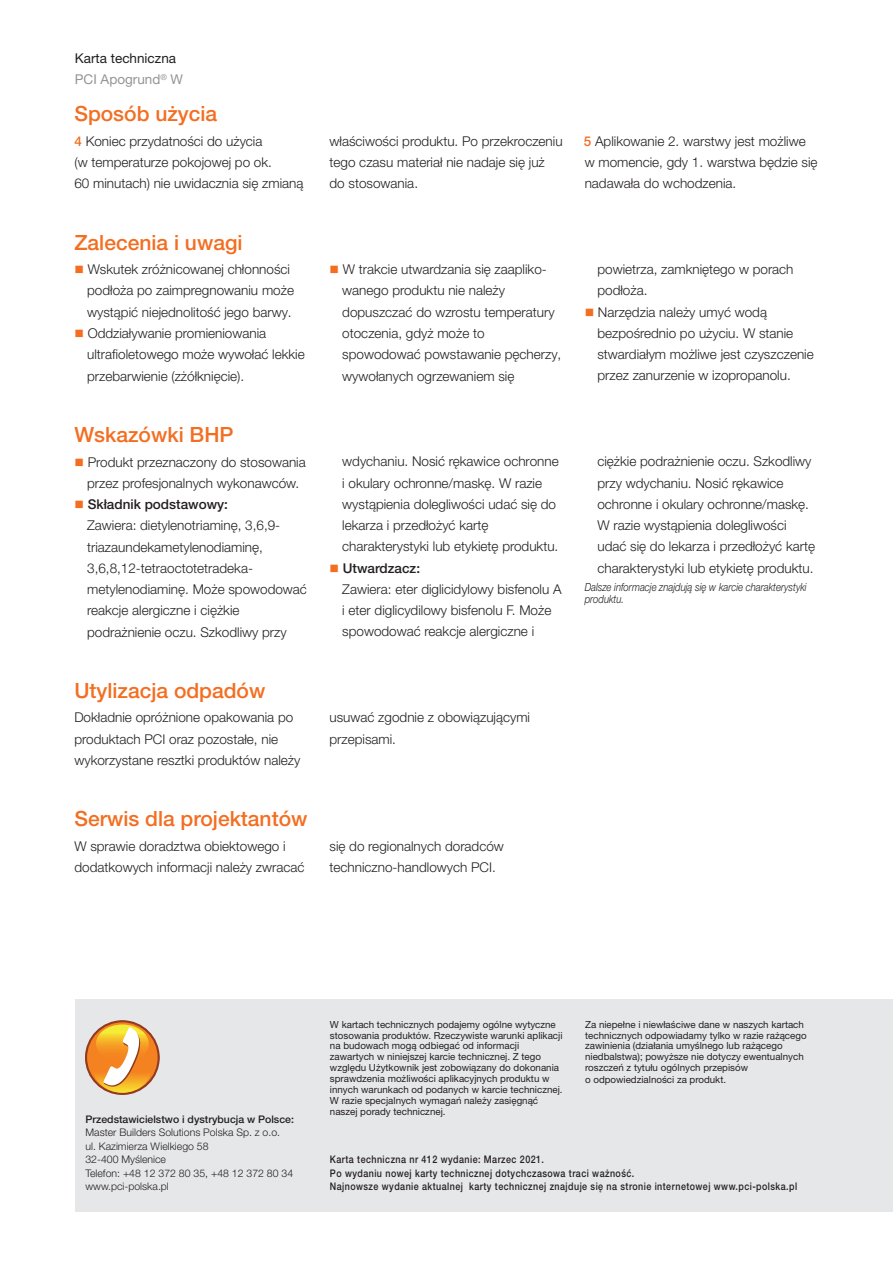
<style>
.page{position:relative;width:893px;height:1263px;background:#fff}
.page>*{position:absolute;margin:0;border:0;box-sizing:border-box;transform-origin:0 0}
.t1{font:500 21px "Helvetica Neue LT Pro";color:#f36e21}
.t2{font:300 13.5px/21.3px "Helvetica Neue LT Pro";color:#231f20}
.t3{font:13.5px/21.3px "Helvetica Neue LT Pro";color:#231f20}
.t4{font:italic 300 11.25px/12px "Helvetica Neue LT Pro";color:#231f20;scale:.85 1}
.t5{font:500 10.5px/13.5px "Helvetica Neue LT Pro";letter-spacing:.05em;color:#231f20;scale:.85 1}
.t6{font:300 10.5px/13.5px "Helvetica Neue LT Pro";color:#231f20}
.t7{font:500 10.5px "Helvetica Neue LT Pro";color:#231f20}
.t8{font:9.75px/10.9px "Helvetica Neue LT Pro";color:#231f20}
.s1{color:#939598}
.s2{font-weight:500;color:#f36e21}
.s3{color:#f36e21}
.s4{font-weight:500}
</style>
<div class="page">
<div style="left:75px;top:999px;width:818px;height:213px;background:#e6e7e9"></div>
<svg style="left:86px;top:1021px;width:73px;height:73px"></svg>
<p class="t3" style="left:75px;top:49px;width:110px">Karta techniczna<br><span class="s1">PCI Apogrund</span><sup>®</sup> <span class="s1">W</span></p>
<h1 class="t1" style="left:74px;top:106px;width:144px">Sposób użycia</h1>
<p class="t2" style="left:74px;top:132px;width:231px"><span class="s2">4</span> Koniec przydatności do użycia<br>(w temperaturze pokojowej po ok.<br>60 minutach) nie uwidacznia się zmianą</p>
<p class="t2" style="left:330px;top:132px;width:235px">właściwości produktu. Po przekroczeniu tego czasu materiał nie nadaje się już do stosowania.</p>
<p class="t2" style="left:584px;top:132px;width:235px"><span class="s2">5</span> Aplikowanie 2. warstwy jest możliwe w momencie, gdy 1. warstwa będzie się nadawała do wchodzenia.</p>
<h1 class="t1" style="left:74px;top:235px;width:170px">Zalecenia i uwagi</h1>
<p class="t2" style="left:87px;top:260px;width:208px;text-indent:-13px"><span class="s3">■</span> Wskutek zróżnicowanej chłonności podłoża po zaimpregnowaniu może wystąpić niejednolitość jego barwy.</p>
<p class="t2" style="left:87px;top:324px;width:219px;text-indent:-13px"><span class="s3">■</span> Oddziaływanie promieniowania ultrafioletowego może wywołać lekkie przebarwienie (zżółknięcie).</p>
<h1 class="t1" style="left:74px;top:427px;width:161px">Wskazówki BHP</h1>
<p class="t2" style="left:74px;top:452px;width:233px;text-align:center"><span class="s3">■</span> Produkt przeznaczony do stosowania przez profesjonalnych wykonawców.</p>
<p class="t2" style="left:87px;top:495px;width:221px;text-indent:-13px"><span class="s3">■</span> <span class="s4">Składnik podstawowy:<br></span>Zawiera: dietylenotriaminę, 3,6,9- triazaundekametylenodiaminę,<br>3,6,8,12-tetraoctotetradeka&shy;metylenodiaminę. Może spowodować reakcje alergiczne i ciężkie podrażnienie oczu. Szkodliwy przy</p>
<h1 class="t1" style="left:74px;top:683px;width:193px">Utylizacja odpadów</h1>
<p class="t2" style="left:342px;top:260px;width:221px;text-indent:-13px"><span class="s3">■</span> W trakcie utwardzania się zaapliko&shy;wanego produktu nie należy dopuszczać do wzrostu temperatury otoczenia, gdyż może to spowodować powstawanie pęcherzy, wywołanych ogrzewaniem się</p>
<p class="t2" style="left:597px;top:260px;width:198px">powietrza, zamkniętego w porach podłoża.</p>
<p class="t2" style="left:597px;top:302px;width:218px;text-indent:-13px"><span class="s3">■</span> Narzędzia należy umyć wodą bezpośrednio po użyciu. W stanie stwardiałym możliwe jest czyszczenie przez zanurzenie w izopropanolu.</p>
<p class="t2" style="left:342px;top:452px;width:218px">wdychaniu. Nosić rękawice ochronne i okulary ochronne/maskę. W razie wystąpienia dolegliwości udać się do lekarza i przedłożyć kartę charakterystyki lub etykietę produktu.</p>
<p class="t2" style="left:342px;top:558px;width:221px;text-indent:-13px"><span class="s3">■</span> <span class="s4">Utwardzacz:<br></span>Zawiera: eter diglicidylowy bisfenolu A i eter diglicydilowy bisfenolu F. Może spowodować reakcje alergiczne i</p>
<p class="t2" style="left:597px;top:452px;width:219px">ciężkie podrażnienie oczu. Szkodliwy przy wdychaniu. Nosić rękawice ochronne i okulary ochronne/maskę.<br>W razie wystąpienia dolegliwości udać się do lekarza i przedłożyć kartę charakterystyki lub etykietę produktu.</p>
<p class="t4" style="left:585px;top:582px;width:263px">Dalsze informacje znajdują się w karcie charakterystyki produktu.</p>
<p class="t2" style="left:74px;top:708px;width:228px">Dokładnie opróżnione opakowania po produktach PCI oraz pozostałe, nie wykorzystane resztki produktów należy</p>
<p class="t2" style="left:330px;top:708px;width:202px">usuwać zgodnie z obowiązującymi przepisami.</p>
<h1 class="t1" style="left:74px;top:811px;width:235px">Serwis dla projektantów</h1>
<p class="t2" style="left:74px;top:836px;width:232px">W sprawie doradztwa obiektowego i dodatkowych informacji należy zwracać</p>
<p class="t2" style="left:330px;top:836px;width:176px">się do regionalnych doradców techniczno-handlowych PCI.</p>
<p class="t7" style="left:85px;top:1115px;width:210px">Przedstawicielstwo i dystrybucja w Polsce:</p>
<p class="t6" style="left:85px;top:1126px;width:209px">Master Builders Solutions Polska Sp. z o.o. ul. Kazimierza Wielkiego 58<br>32-400 Myślenice<br>Telefon: +48 12 372 80 35, +48 12 372 80 34 www.pci-polska.pl</p>
<p class="t8" style="left:330px;top:1019px;width:234px">W kartach technicznych podajemy ogólne wytyczne stosowania produktów. Rzeczywiste warunki aplikacji na budowach mogą odbiegać od informacji zawartych w niniejszej karcie technicznej. Z tego względu Użytkownik jest zobowiązany do dokonania sprawdzenia możliwości aplikacyjnych produktu w innych warunkach od podanych w karcie technicznej.<br>W razie specjalnych wymagań należy zasięgnąć naszej porady technicznej.</p>
<p class="t8" style="left:585px;top:1019px;width:223px">Za niepełne i niewłaściwe dane w naszych kartach technicznych odpowiadamy tylko w razie rażącego zawinienia (działania umyślnego lub rażącego niedbalstwa); powyższe nie dotyczy ewentualnych roszczeń z tytułu ogólnych przepisów<br>o odpowiedzialności za produkt.</p>
<p class="t5" style="left:330px;top:1153px;width:551px">Karta techniczna nr 412 wydanie: Marzec 2021.<br>Po wydaniu nowej karty technicznej dotychczasowa traci ważność.<br>Najnowsze wydanie aktualnej karty technicznej znajduje się na stronie internetowej www.pci-polska.pl</p>
</div>
